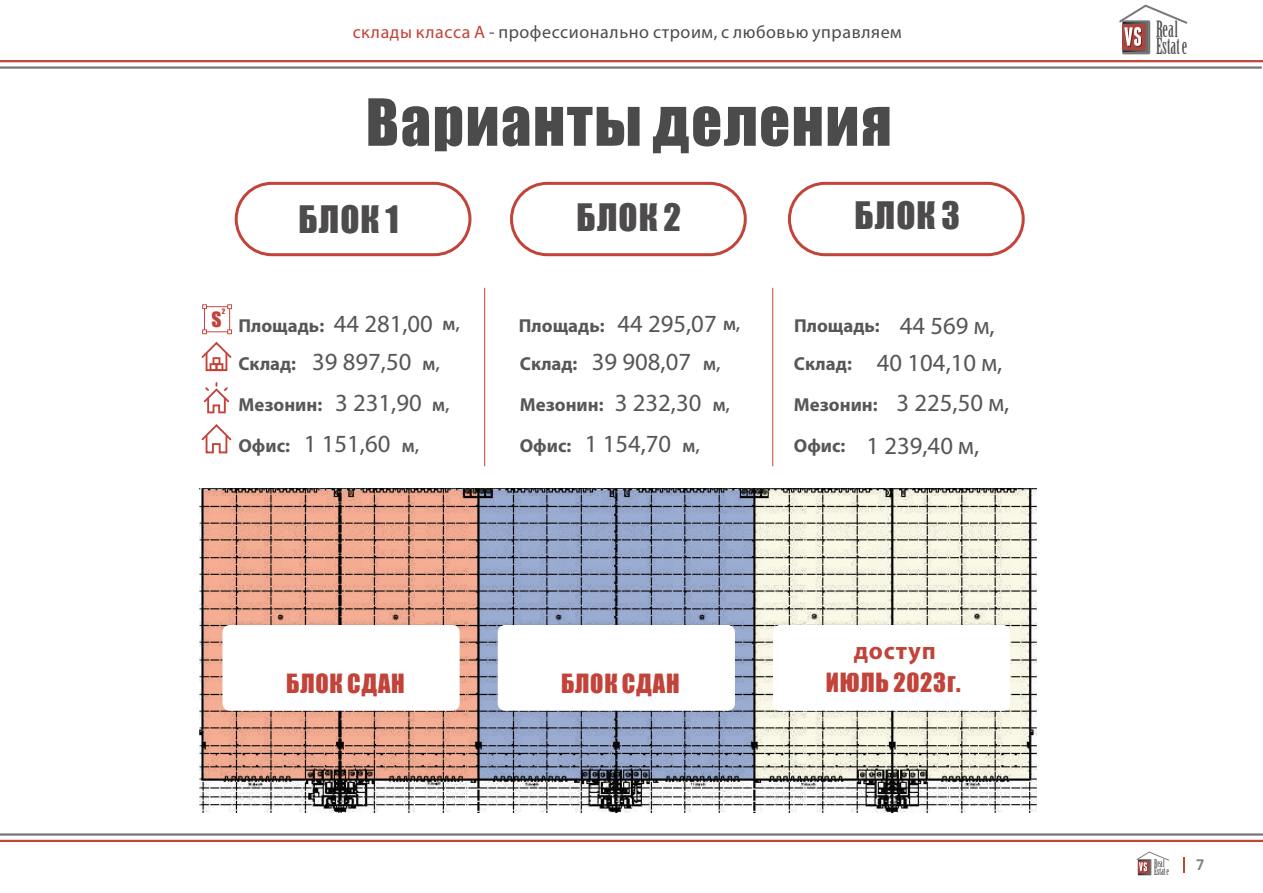
<style>
.page{position:relative;width:1263px;height:893px;background:#fff}
.page>*{position:absolute;margin:0;border:0;box-sizing:border-box;transform-origin:0 0}
.t1{font:60px "Impact";letter-spacing:.03em;color:#4c4b4b}
.t2{font:35.1px "Impact";letter-spacing:.03em;color:#4d4b4b}
.t3{font:24.75px/39.9px "Myriad Pro";color:#565656}
.t4{font:24.45px "Impact";letter-spacing:.03em;color:#c2433a}
.t5{font:700 24.45px "Myriad Pro";letter-spacing:.03em;color:#c2433a}
.t6{font:21.9px/17.5px "Birch Std";color:#4d4d4c;scale:.92 1}
.t7{font:19.5px "Impact";color:#c2433a}
.t8{font:600 18.9px/41.1px "Myriad Pro";color:#575757;text-align:center}
.t9{font:700 18.75px "Myriad Pro";color:#575757}
.t10{font:18px "Myriad Pro";letter-spacing:.03em;color:#4c4b4b}
.t11{font:600 14.85px "Poppins";color:#808184}
.t12{font:10.5px "Birch Std";color:#4d4d4c;scale:.92 1}
.t13{font:7.05px "Impact";color:#c2433a}
.s1{color:#c24239}
.s2{font-weight:400;font-size:24.75px;color:#565656}
.s3{font-weight:600;font-size:18.9px}
.s4{font-weight:700;font-size:18.75px;color:#575757}
</style>
<div class="page">
<hr style="left:0;top:60px;width:1263px;height:2px;background:#c2433a">
<hr style="left:0;top:66px;width:1262px;height:3px;background:#757676">
<svg style="left:1119px;top:5px;width:68px;height:49px"></svg>
<hr style="left:0;top:840px;width:1263px;height:2px;background:#c2433a">
<hr style="left:0;top:833px;width:1263px;height:3px;background:#757676">
<svg style="left:1183px;top:858px;width:2px;height:15px"></svg>
<svg style="left:1138px;top:859px;width:13px;height:16px"></svg>
<svg style="left:1136px;top:851px;width:33px;height:22px"></svg>
<svg style="left:201px;top:341px;width:31px;height:31px"></svg>
<div style="left:210px;top:363px;width:7px;height:8px;border:2px solid #c2433a"></div>
<div style="left:216px;top:363px;width:7px;height:8px;border:2px solid #c2433a"></div>
<div style="left:213px;top:357px;width:7px;height:8px;border:2px solid #c2433a"></div>
<svg style="left:203px;top:383px;width:27px;height:31px"></svg>
<svg style="left:201px;top:424px;width:31px;height:30px"></svg>
<svg style="left:202px;top:304px;width:30px;height:30px"></svg>
<hr style="left:484px;top:288px;width:1px;height:178px;background:#c2433a">
<hr style="left:772px;top:288px;width:1px;height:178px;background:#c2433a">
<img style="left:199px;top:488px;width:838px;height:324px">
<svg style="left:204px;top:490px;width:275px;height:289px;background:#d49780"></svg>
<svg style="left:479px;top:490px;width:274px;height:289px;background:#8695b6"></svg>
<svg style="left:754px;top:490px;width:275px;height:289px;background:#dad8c8"></svg>
<div style="left:222px;top:625px;width:238px;height:86px;background:#fff;border-radius:7px"></div>
<div style="left:498px;top:625px;width:237px;height:86px;background:#fff;border-radius:7px"></div>
<div style="left:773px;top:625px;width:237px;height:86px;background:#fff;border-radius:7px"></div>
<div style="left:235px;top:182px;width:236px;height:74px;border:3px solid #c2433a;border-radius:36px"></div>
<div style="left:510px;top:182px;width:237px;height:74px;border:3px solid #c2433a;border-radius:36px"></div>
<div style="left:788px;top:182px;width:237px;height:74px;border:3px solid #c2433a;border-radius:36px"></div>
<p class="t10" style="left:353px;top:25px;width:551px"><span class="s1">склады класса А</span> - профессионально строим, с любовью управляем</p>
<p class="t6" style="left:1156px;top:23px;width:35px">Real<br>Estate</p>
<h1 class="t1" style="left:366px;top:98px;width:527px">Варианты деления</h1>
<h2 class="t2" style="left:298px;top:205px;width:102px">БЛОК 1</h2>
<h2 class="t2" style="left:577px;top:203px;width:106px">БЛОК 2</h2>
<h2 class="t2" style="left:854px;top:201px;width:107px">БЛОК 3</h2>
<p class="t13" style="left:222px;top:308px;width:5px">2</p>
<p class="t7" style="left:212px;top:312px;width:12px">S</p>
<p class="t9" style="left:238px;top:318px;width:196px">Площадь: <span class="s2">44 281,00</span></p>
<p class="t8" style="left:442px;top:305px;width:19px">м‚</p>
<p class="t9" style="left:519px;top:318px;width:223px">Площадь: <span class="s2">44 295,07</span> <span class="s3">м‚</span></p>
<p class="t8" style="left:423px;top:344px;width:28px">м‚ м‚</p>
<p class="t3" style="left:238px;top:343px;width:174px"><span class="s4">Склад:</span> 39 897,50</p>
<p class="t3" style="left:520px;top:343px;width:173px"><span class="s4">Склад:</span> 39 908,07</p>
<p class="t9" style="left:520px;top:397px;width:183px">Мезонин: <span class="s2">3 232,30</span></p>
<p class="t3" style="left:520px;top:426px;width:153px"><span class="s4">Офис:</span> 1 154,70</p>
<p class="t8" style="left:703px;top:344px;width:28px">м‚ м‚</p>
<p class="t9" style="left:238px;top:397px;width:185px">Мезонин: <span class="s2">3 231,90</span></p>
<p class="t3" style="left:238px;top:426px;width:153px"><span class="s4">Офис:</span> 1 151,60</p>
<p class="t8" style="left:402px;top:427px;width:19px">м‚</p>
<p class="t8" style="left:682px;top:427px;width:19px">м‚</p>
<p class="t9" style="left:794px;top:318px;width:202px">Площадь: <span class="s2">44 569 м,</span></p>
<p class="t3" style="left:794px;top:345px;width:217px"><span class="s4">Склад:</span> 40 104,10 м,<br><span class="s4">Мезонин:</span> 3 225,50 м,</p>
<p class="t3" style="left:794px;top:428px;width:187px"><span class="s4">Офис:</span> 1 239,40 м,</p>
<p class="t5" style="left:854px;top:640px;width:84px">доступ</p>
<p class="t4" style="left:286px;top:673px;width:120px">БЛОК СДАН</p>
<p class="t4" style="left:561px;top:673px;width:120px">БЛОК СДАН</p>
<p class="t4" style="left:826px;top:672px;width:136px">ИЮЛЬ 2023г.</p>
<p class="t12" style="left:1154px;top:859px;width:13px">Real</p>
<p class="t11" style="left:1196px;top:854px;width:9px">7</p>
<p class="t12" style="left:1154px;top:867px;width:18px">Estate</p>
</div>
